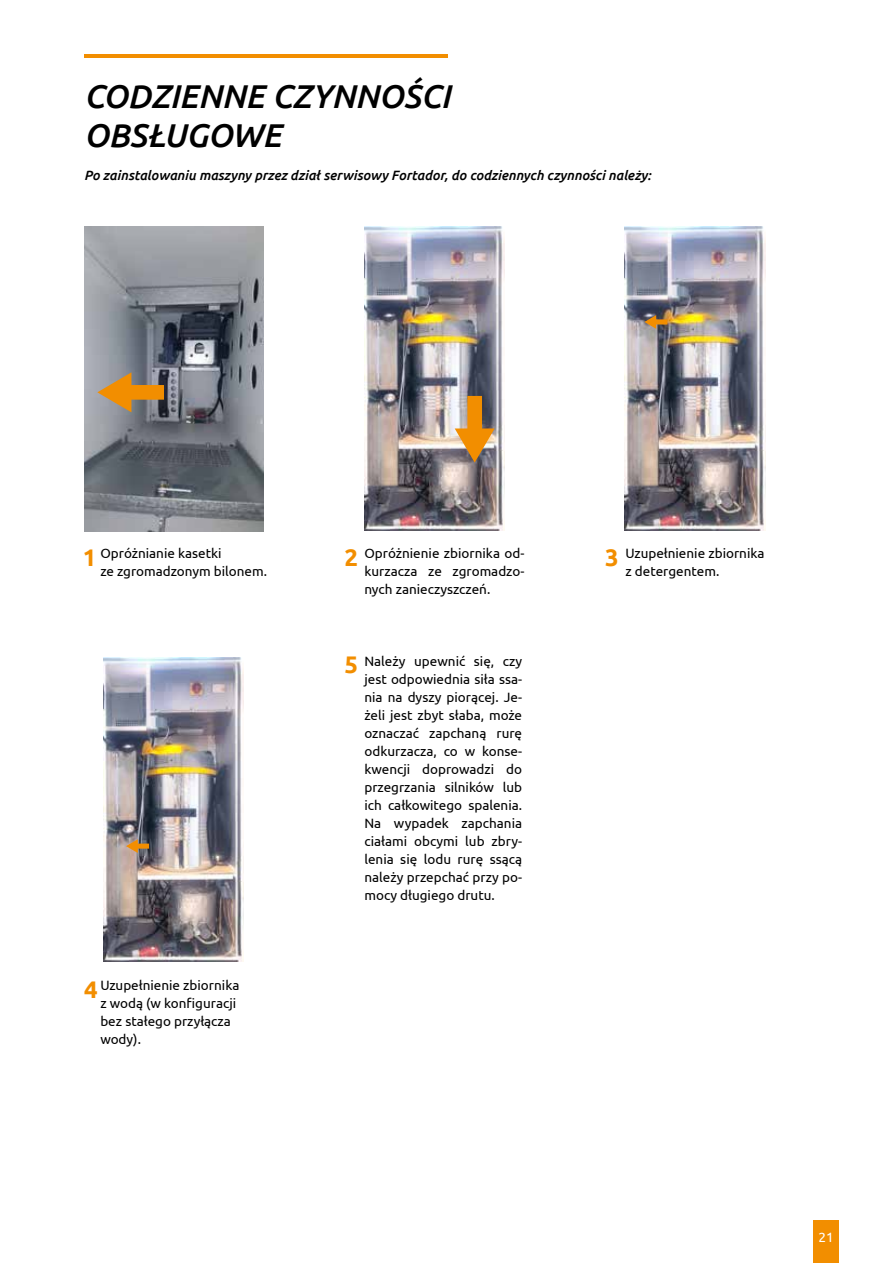
<style>
.page{position:relative;width:893px;height:1263px;background:#fff}
.page>*{position:absolute;margin:0;border:0;box-sizing:border-box;transform-origin:0 0}
.t1{font:italic 500 33px/39px "Ubuntu";color:#000}
.t2{font:700 24px "Ubuntu";color:#f28e00}
.t3{font:13.5px/18px "Ubuntu";color:#000}
.t4{font:italic 500 13.5px "Ubuntu";color:#000}
.t5{font:13.5px "Ubuntu";color:#fff}
</style>
<div class="page">
<div style="left:813px;top:1220px;width:26px;height:43px;background:#f28e00"></div>
<hr style="left:84px;top:54px;width:364px;height:3px;background:#f28e00">
<img style="left:84px;top:227px;width:180px;height:304px">
<svg style="left:97px;top:372px;width:67px;height:40px;background:#b18851"></svg>
<img style="left:364px;top:227px;width:141px;height:304px">
<svg style="left:455px;top:396px;width:40px;height:67px;background:#bb8e55"></svg>
<img style="left:625px;top:227px;width:140px;height:304px">
<svg style="left:644px;top:315px;width:23px;height:14px"></svg>
<img style="left:104px;top:657px;width:140px;height:304px">
<svg style="left:126px;top:839px;width:23px;height:14px"></svg>
<h1 class="t1" style="left:84px;top:76px;width:368px">CODZIENNE CZYNNOŚCI<br>OBSŁUGOWE</h1>
<p class="t4" style="left:84px;top:167px;width:568px">Po zainstalowaniu maszyny przez dział serwisowy Fortador, do codziennych czynności należy:</p>
<p class="t3" style="left:100px;top:544px;width:168px">Opróżnianie kasetki<br>ze zgromadzonym bilonem.</p>
<p class="t3" style="left:625px;top:544px;width:141px">Uzupełnienie zbiornika z detergentem.</p>
<p class="t3" style="left:364px;top:544px;width:161px;text-align:justify">Opróżnienie zbiornika od&shy;kurzacza ze zgromadzo&shy;nych zanieczyszczeń.</p>
<h2 class="t2" style="left:83px;top:542px;width:15px">1</h2>
<h2 class="t2" style="left:345px;top:542px;width:15px">2</h2>
<h2 class="t2" style="left:605px;top:542px;width:15px">3</h2>
<p class="t3" style="left:100px;top:976px;width:141px">Uzupełnienie zbiornika z wodą (w konfiguracji bez stałego przyłącza wody).</p>
<h2 class="t2" style="left:84px;top:974px;width:15px">4</h2>
<p class="t3" style="left:364px;top:652px;width:159px;text-align:justify">Należy upewnić się, czy jest odpowiednia siła ssa&shy;nia na dyszy piorącej. Je&shy;żeli jest zbyt słaba, może oznaczać zapchaną rurę odkurzacza, co w konse&shy;kwencji doprowadzi do przegrzania silników lub ich całkowitego spalenia.<br>Na wypadek zapchania ciałami obcymi lub zbry&shy;lenia się lodu rurę ssącą należy przepchać przy po&shy;mocy długiego drutu.</p>
<h2 class="t2" style="left:345px;top:650px;width:15px">5</h2>
<p class="t5" style="left:819px;top:1229px;width:17px">21</p>
</div>
